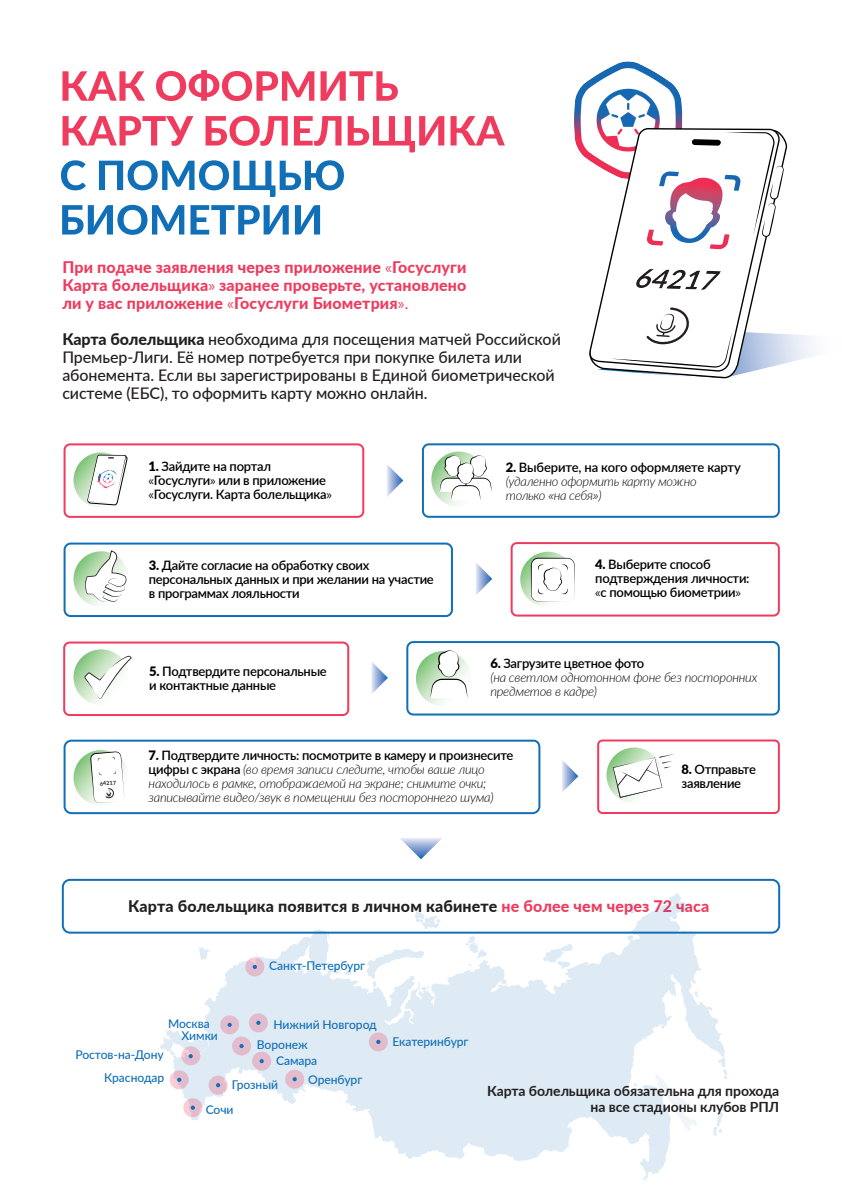
<style>
.page{position:relative;width:842px;height:1191px;background:#fff}
.page>*{position:absolute;margin:0;border:0;box-sizing:border-box;transform-origin:0 0}
.t1{font:500 16px/18px "Lato";letter-spacing:-.005em;color:#231f20}
.t2{font:800 16px/18px "Lato";letter-spacing:.01em;color:#ee3b5e;text-align:justify}
.t3{font:800 16px "Lato";letter-spacing:.01em;color:#231f20}
.t4{font:700 14px/16px "Lato";letter-spacing:-.005em;color:#231f20;text-align:right}
.t5{font:italic 300 13px/14px "Lato";letter-spacing:-.02em;color:#000001}
.t6{font:600 13px/14px "Lato";letter-spacing:-.02em;color:#000001}
.t7{font:500 12.1px "Lato";letter-spacing:-.005em;color:#106fb8}
.t8{font:700 5.6px "Lato";color:#231f20}
.s1{font-family:"Myriad Pro";font-weight:400}
.s2{font-weight:800}
.s3{font-weight:900}
.s4{font-weight:900;font-style:normal}
.s5{font-weight:600;font-style:normal}
.s6{font-family:"Montserrat"}
.s7{font-family:"Montserrat";font-weight:100}
.s8{color:#ee3b5e}
</style>
<div class="page">
<svg style="left:62px;top:70px;width:336px;height:31px"></svg>
<svg style="left:63px;top:116px;width:442px;height:36px"></svg>
<svg style="left:61px;top:160px;width:283px;height:37px"></svg>
<div style="left:62px;top:879px;width:718px;height:54px;border:2px solid #116fb8;border-radius:7px"></div>
<svg style="left:400px;top:838px;width:42px;height:21px"></svg>
<svg style="left:725px;top:1063px;width:2px;height:16px"></svg>
<svg style="left:726px;top:1090px;width:4px;height:7px"></svg>
<svg style="left:160px;top:893px;width:565px;height:288px"></svg>
<svg style="left:627px;top:902px;width:8px;height:11px"></svg>
<div style="left:369px;top:1032px;width:19px;height:19px;background:#e2bccd;border-radius:50%"></div>
<svg style="left:376px;top:1039px;width:4px;height:5px"></svg>
<div style="left:232px;top:1036px;width:19px;height:19px;background:#e2bccd;border-radius:50%"></div>
<svg style="left:239px;top:1044px;width:5px;height:4px"></svg>
<div style="left:249px;top:1013px;width:19px;height:19px;background:#e2bccd;border-radius:50%"></div>
<svg style="left:256px;top:1020px;width:4px;height:5px"></svg>
<svg style="left:170px;top:1070px;width:19px;height:19px"></svg>
<svg style="left:181px;top:1046px;width:19px;height:19px"></svg>
<svg style="left:177px;top:1077px;width:4px;height:5px"></svg>
<svg style="left:189px;top:1054px;width:4px;height:4px"></svg>
<div style="left:220px;top:1015px;width:19px;height:19px;background:#e2bccd;border-radius:50%"></div>
<svg style="left:228px;top:1022px;width:4px;height:5px"></svg>
<svg style="left:245px;top:957px;width:19px;height:19px"></svg>
<svg style="left:253px;top:964px;width:4px;height:5px"></svg>
<svg style="left:252px;top:1051px;width:19px;height:19px"></svg>
<svg style="left:260px;top:1059px;width:4px;height:4px"></svg>
<svg style="left:285px;top:1069px;width:19px;height:19px"></svg>
<svg style="left:293px;top:1077px;width:4px;height:4px"></svg>
<svg style="left:209px;top:1075px;width:19px;height:19px"></svg>
<svg style="left:216px;top:1083px;width:4px;height:4px"></svg>
<svg style="left:183px;top:1098px;width:19px;height:19px"></svg>
<svg style="left:191px;top:1105px;width:4px;height:4px"></svg>
<svg style="left:62px;top:205px;width:258px;height:30px"></svg>
<img style="left:574px;top:77px;width:20px;height:83px">
<svg style="left:589px;top:128px;width:5px;height:236px"></svg>
<svg style="left:594px;top:61px;width:219px;height:318px"></svg>
<img style="left:637px;top:269px;width:84px;height:20px">
<svg style="left:73px;top:551px;width:56px;height:56px"></svg>
<svg style="left:73px;top:649px;width:56px;height:56px"></svg>
<svg style="left:416px;top:651px;width:55px;height:55px"></svg>
<div style="left:64px;top:443px;width:300px;height:75px;border:2px solid #ee3b5e;border-radius:5px"></div>
<div style="left:422px;top:443px;width:358px;height:75px;border:2px solid #116fb8;border-radius:6px"></div>
<div style="left:64px;top:542px;width:389px;height:75px;border:2px solid #116fb8;border-radius:6px"></div>
<div style="left:511px;top:542px;width:269px;height:74px;border:2px solid #ee3b5e;border-radius:5px"></div>
<div style="left:63px;top:641px;width:286px;height:75px;border:2px solid #ee3b5e;border-radius:5px"></div>
<div style="left:406px;top:641px;width:374px;height:74px;border:2px solid #116fb8;border-radius:6px"></div>
<div style="left:597px;top:739px;width:183px;height:75px;border:2px solid #ee3b5e;border-radius:4px"></div>
<svg style="left:84px;top:655px;width:48px;height:44px"></svg>
<svg style="left:85px;top:550px;width:42px;height:52px"></svg>
<svg style="left:74px;top:452px;width:55px;height:56px"></svg>
<svg style="left:520px;top:552px;width:56px;height:55px"></svg>
<svg style="left:431px;top:451px;width:56px;height:56px"></svg>
<svg style="left:87px;top:455px;width:41px;height:50px"></svg>
<img style="left:96px;top:468px;width:21px;height:21px">
<svg style="left:440px;top:455px;width:52px;height:46px"></svg>
<svg style="left:606px;top:747px;width:56px;height:56px"></svg>
<svg style="left:613px;top:754px;width:61px;height:44px"></svg>
<svg style="left:530px;top:558px;width:45px;height:43px"></svg>
<svg style="left:430px;top:650px;width:38px;height:48px"></svg>
<svg style="left:63px;top:739px;width:478px;height:76px"></svg>
<svg style="left:387px;top:464px;width:16px;height:33px"></svg>
<svg style="left:476px;top:563px;width:16px;height:32px"></svg>
<svg style="left:371px;top:662px;width:17px;height:32px"></svg>
<svg style="left:562px;top:760px;width:16px;height:32px"></svg>
<p class="t2" style="left:62px;top:257px;width:406px">При подаче заявления через приложение <span class="s1">«</span>Госуслуги Карта болельщика<span class="s1">»</span> заранее проверьте, установлено ли у вас приложение <span class="s1">«</span>Госуслуги Биометрия<span class="s1">».</span></p>
<p class="t1" style="left:62px;top:329px;width:500px"><span class="s2">Карта болельщика</span> необходима для посещения матчей Российской Премьер-Лиги. Её номер потребуется при покупке билета или абонемента. Если вы зарегистрированы в Единой биометрической системе (ЕБС), то оформить карту можно онлайн.</p>
<p class="t6" style="left:149px;top:458px;width:185px"><span class="s3">1.</span> Зайдите на портал <span class="s1">«</span>Госуслуги<span class="s1">»</span> или в приложение <span class="s1">«</span>Госуслуги. Карта болельщика<span class="s1">»</span></p>
<p class="t5" style="left:506px;top:460px;width:236px"><span class="s4">2.</span> <span class="s5">Выберите, на кого оформляете карту </span>(удаленно оформить карту можно<br>только <span class="s6">«</span>на себя<span class="s7">»</span>)</p>
<p class="t6" style="left:149px;top:558px;width:286px"><span class="s3">3.</span> Дайте согласие на обработку своих персональных данных и при желании на участие в программах лояльности</p>
<p class="t6" style="left:595px;top:557px;width:156px"><span class="s3">4.</span> Выберите способ подтверждения личности: <span class="s1">«</span>с помощью биометрии<span class="s1">»</span></p>
<p class="t6" style="left:149px;top:663px;width:179px"><span class="s3">5.</span> Подтвердите персональные и контактные данные</p>
<p class="t5" style="left:490px;top:656px;width:268px"><span class="s4">6.</span> <span class="s5">Загрузите цветное фото<br></span>(на светлом однотонном фоне без посторонних предметов в кадре)</p>
<p class="t5" style="left:149px;top:747px;width:366px"><span class="s4">7.</span> <span class="s5">Подтвердите личность: посмотрите в камеру и произнесите цифры с экрана</span> (во время записи следите, чтобы ваше лицо находилось в рамке, отображаемой на экране; снимите очки; записывайте видео/звук в помещении без постороннего шума)</p>
<p class="t6" style="left:681px;top:761px;width:76px"><span class="s3">8.</span> Отправьте</p>
<p class="t8" style="left:99px;top:779px;width:18px;rotate:-5deg">64217</p>
<p class="t6" style="left:681px;top:775px;width:61px">заявление</p>
<p class="t3" style="left:128px;top:894px;width:583px">Карта болельщика появится в личном кабинете <span class="s8">не более чем через 72 часа</span></p>
<p class="t7" style="left:269px;top:957px;width:97px">Санкт-Петербург</p>
<p class="t7" style="left:168px;top:1014px;width:43px">Москва</p>
<p class="t7" style="left:75px;top:1046px;width:90px">Ростов-на-Дону</p>
<p class="t7" style="left:182px;top:1027px;width:38px">Химки</p>
<p class="t7" style="left:273px;top:1015px;width:105px">Нижний Новгород</p>
<p class="t7" style="left:257px;top:1036px;width:52px">Воронеж</p>
<p class="t7" style="left:276px;top:1052px;width:43px">Самара</p>
<p class="t7" style="left:104px;top:1068px;width:62px">Краснодар</p>
<p class="t7" style="left:232px;top:1076px;width:48px">Грозный</p>
<p class="t7" style="left:308px;top:1070px;width:56px">Оренбург</p>
<p class="t7" style="left:206px;top:1100px;width:29px">Сочи</p>
<p class="t7" style="left:392px;top:1033px;width:78px">Екатеринбург</p>
<p class="t4" style="left:487px;top:1081px;width:294px">Карта болельщика обязательна для прохода на все стадионы клубов РПЛ</p>
</div>
